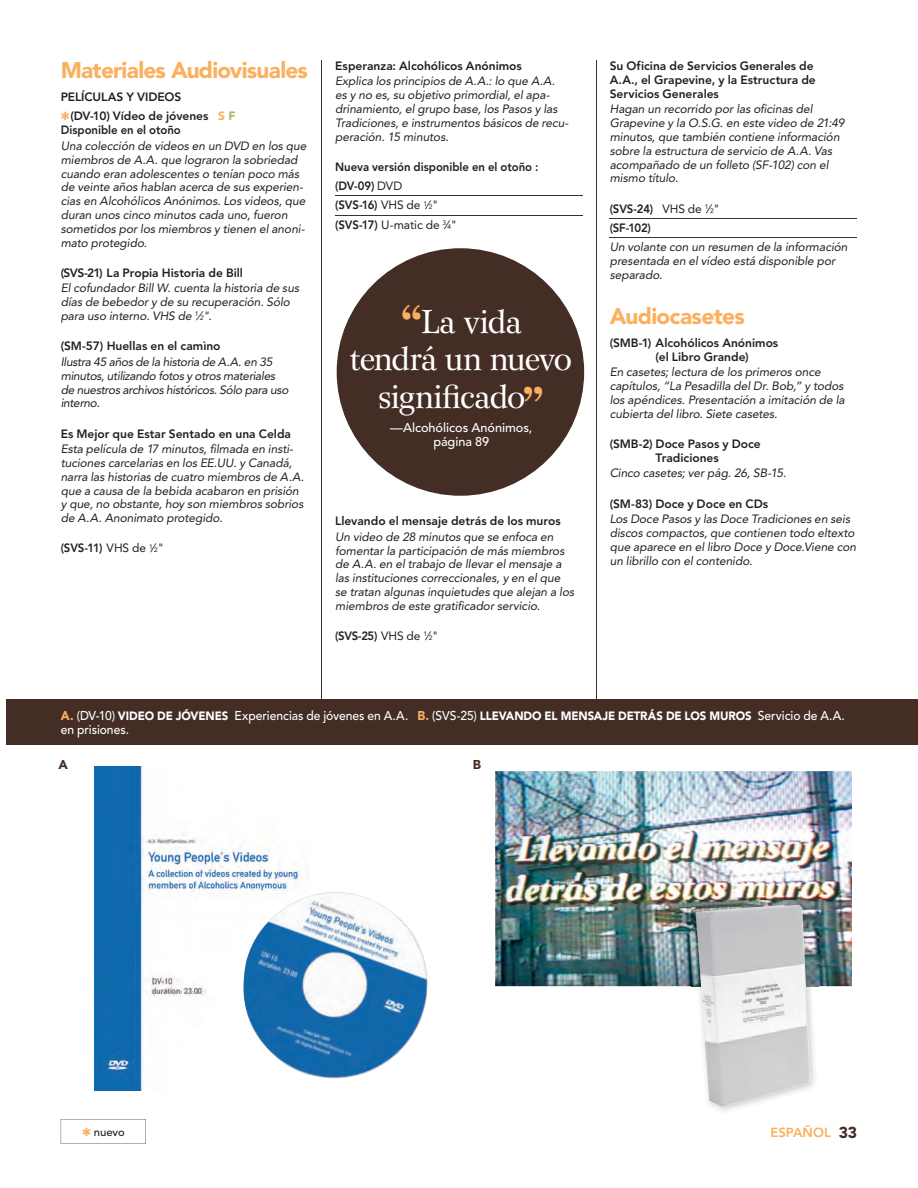
<style>
.page{position:relative;width:918px;height:1188px;background:#fff}
.page>*{position:absolute;margin:0;border:0;box-sizing:border-box;transform-origin:0 0}
.t1{font:700 48px "Wilke";color:#fab05f}
.t2{font:33px/37.5px "Wilke";letter-spacing:-.03em;color:#fff;text-align:center}
.t3{font:900 22.5px "Avenir";letter-spacing:-.035em;color:#fab05f}
.t4{font:800 13.2px "Avenir";letter-spacing:.005em;color:#fab05f}
.t5{font:500 12.75px/14.2px "Avenir";letter-spacing:-.005em;color:#fff;scale:.95 1}
.t6{font:500 12.75px "Avenir";letter-spacing:-.005em;color:#fff}
.t7{font:900 12.75px "Avenir";color:#442d25}
.t8{font:italic 12px/13.8px "Avenir";letter-spacing:-.005em;color:#231f20}
.t9{font:800 12px/13.8px "Avenir";color:#231f20}
.t10{font:800 12px/19.2px "Avenir";color:#231f20;scale:.95 1}
.t11{font:italic 12px/13.8px "Avenir";letter-spacing:-.03em;color:#231f20}
.t12{font:500 11.25px "Avenir";letter-spacing:-.005em;color:#231f20}
.s1{color:#fab05f}
.s2{font-weight:900;color:#fab05f}
.s3{font-weight:900;color:#9dc16b}
.s4{font-size:6.6px}
.s5{font-weight:400}
.s6{font-weight:400;font-size:6.6px}
.s7{font-weight:700;font-size:48px;color:#fab05f}
.s8{font-weight:900;font-size:12px}
.s9{font-weight:900;font-size:15.75px;color:#442d25}
</style>
<div class="page">
<hr style="left:321px;top:61px;width:1px;height:1039px;background:#442d25">
<hr style="left:596px;top:61px;width:1px;height:1039px;background:#442d25">
<div style="left:45px;top:713px;width:815px;height:394px;background:#fff"></div>
<hr style="left:335px;top:196px;width:248px;height:1px;background:#442d25">
<hr style="left:335px;top:215px;width:248px;height:1px;background:#442d25">
<hr style="left:610px;top:218px;width:247px;height:1px;background:#442d25">
<hr style="left:610px;top:237px;width:247px;height:1px;background:#442d25">
<div style="left:7px;top:699px;width:911px;height:46px;background:#442d25"></div>
<img style="left:495px;top:771px;width:357px;height:215px">
<img style="left:691px;top:900px;width:127px;height:211px">
<img style="left:696px;top:905px;width:115px;height:202px">
<div style="left:337px;top:248px;width:247px;height:248px;background:#442d25;border-radius:50%"></div>
<svg style="left:61px;top:1119px;width:85px;height:25px"></svg>
<img style="left:94px;top:766px;width:214px;height:325px">
<img style="left:239px;top:892px;width:189px;height:188px">
<h3 class="t3" style="left:61px;top:61px;width:249px">Materiales Audiovisuales</h3>
<p class="t9" style="left:61px;top:88px;width:176px;line-height:19.2px">PELÍCULAS Y VIDEOS<br><span class="s1">✱</span>(DV-10) Vídeo de jóvenes <span class="s2">S</span> <span class="s3">F</span></p>
<p class="t10" style="left:61px;top:122px;width:128px">Disponible en el otoño</p>
<p class="t8" style="left:61px;top:140px;width:247px">Una colección de videos en un DVD en los que miembros de A.A. que lograron la sobriedad cuando eran adolescentes o tenían poco más de veinte años hablan acerca de sus experien&shy;cias en Alcohólicos Anónimos. Los videos, que duran unos cinco minutos cada uno, fueron sometidos por los miembros y tienen el anoni&shy;mato protegido.</p>
<p class="t9" style="left:61px;top:267px;width:184px">(SVS-21) La Propia Historia de Bill</p>
<p class="t8" style="left:61px;top:282px;width:240px">El cofundador Bill W. cuenta la historia de sus días de bebedor y de su recuperación. Sólo para uso interno. VHS de <sup>1</sup>⁄<span class="s4">2</span>".</p>
<p class="t9" style="left:61px;top:340px;width:161px">(SM-57) Huellas en el camìno</p>
<p class="t11" style="left:61px;top:356px;width:229px">Ilustra 45 años de la historia de A.A. en 35 minutos, utilizando fotos y otros materiales de nuestros archivos históricos. Sólo para uso interno.</p>
<p class="t9" style="left:61px;top:427px;width:232px">Es Mejor que Estar Sentado en una Celda</p>
<p class="t8" style="left:61px;top:443px;width:245px">Esta película de 17 minutos, filmada en insti&shy;tuciones carcelarias en los EE.UU. y Canadá, narra las historias de cuatro miembros de A.A. que a causa de la bebida acabaron en prisión y que, no obstante, hoy son miembros sobrios de A.A. Anonimato protegido.</p>
<p class="t10" style="left:61px;top:540px;width:110px">(SVS-11) <span class="s5">VHS de</span> <sup>1</sup><span class="s5">⁄</span><span class="s6">2</span><span class="s5">"</span></p>
<p class="t9" style="left:335px;top:60px;width:188px">Esperanza: Alcohólicos Anónimos</p>
<p class="t8" style="left:335px;top:75px;width:235px">Explica los principios de A.A.: lo que A.A. es y no es, su objetivo primordial, el apa&shy;drinamiento, el grupo base, los Pasos y las Tradiciones, e instrumentos básicos de recu&shy;peración. 15 minutos.</p>
<p class="t10" style="left:335px;top:158px;width:215px">Nueva versión disponible en el otoño : (DV-09) <span class="s5">DVD<br></span>(SVS-16) <span class="s5">VHS de</span> <sup>1</sup><span class="s5">⁄</span><span class="s6">2</span><span class="s5">"<br></span>(SVS-17) <span class="s5">U-matic de</span> <sup>3</sup><span class="s5">⁄</span><span class="s6">4</span><span class="s5">"</span></p>
<h2 class="t2" style="left:350px;top:306px;width:224px"><span class="s7">“</span>La vida<br>tendrá un nuevo significado</h2>
<p class="t6" style="left:390px;top:423px;width:144px">—Alcohólicos Anónimos,</p>
<h1 class="t1" style="left:522px;top:386px;width:24px">”</h1>
<p class="t6" style="left:433px;top:436px;width:57px">página 89</p>
<p class="t9" style="left:335px;top:515px;width:227px">Llevando el mensaje detrás de los muros</p>
<p class="t8" style="left:335px;top:531px;width:240px">Un video de 28 minutos que se enfoca en fomentar la participación de más miembros de A.A. en el trabajo de llevar el mensaje a las instituciones correccionales, y en el que se tratan algunas inquietudes que alejan a los miembros de este gratificador servicio.</p>
<p class="t10" style="left:335px;top:627px;width:110px">(SVS-25) <span class="s5">VHS de</span> <sup>1</sup><span class="s5">⁄</span><span class="s6">2</span><span class="s5">"</span></p>
<p class="t9" style="left:610px;top:60px;width:208px">Su Oficina de Servicios Generales de<br>A.A., el Grapevine, y la Estructura de<br>Servicios Generales</p>
<p class="t8" style="left:610px;top:103px;width:236px">Hagan un recorrido por las oficinas del Grapevine y la O.S.G. en este video de 21:49 minutos, que también contiene información sobre la estructura de servicio de A.A. Vas acompañado de un folleto (SF-102) con el mismo título.</p>
<p class="t10" style="left:610px;top:200px;width:117px">(SVS-24) <span class="s5">VHS de</span> <sup>1</sup><span class="s5">⁄</span><span class="s6">2</span><span class="s5">" </span>(SF-102)</p>
<p class="t8" style="left:610px;top:241px;width:239px">Un volante con un resumen de la información presentada en el vídeo está disponible por separado.</p>
<h3 class="t3" style="left:610px;top:307px;width:137px">Audiocasetes</h3>
<p class="t9" style="left:656px;top:337px;width:124px;text-indent:-46px">(SMB-1) Alcohólicos Anónimos (el Libro Grande)</p>
<p class="t8" style="left:610px;top:366px;width:237px">En casetes; lectura de los primeros once capítulos, “La Pesadilla del Dr. Bob,” y todos los apéndices. Presentación a imitación de la cubierta del libro. Siete casetes.</p>
<p class="t9" style="left:610px;top:438px;width:152px;text-align:center">(SMB-2) Doce Pasos y Doce<br>Tradiciones</p>
<p class="t8" style="left:610px;top:467px;width:178px">Cinco casetes; ver pág. 26, SB-15.</p>
<p class="t9" style="left:610px;top:497px;width:160px">(SM-83) Doce y Doce en CDs</p>
<p class="t8" style="left:610px;top:513px;width:248px">Los Doce Pasos y las Doce Tradiciones en seis discos compactos, que contienen todo eltexto que aparece en el libro Doce y Doce.Viene con un librillo con el contenido.</p>
<p class="t5" style="left:61px;top:710px;width:827px"><span class="s2">A.</span> (DV-10) <span class="s8">VIDEO DE JÓVENES</span> Experiencias de jóvenes en A.A. <span class="s2">B.</span> (SVS-25) <span class="s8">LLEVANDO EL MENSAJE DETRÁS DE LOS MUROS</span> Servicio de A.A. en prisiones.</p>
<p class="t7" style="left:58px;top:760px;width:11px">A</p>
<p class="t7" style="left:473px;top:760px;width:10px">B</p>
<p class="t12" style="left:82px;top:1128px;width:44px"><span class="s1">✱</span> nuevo</p>
<p class="t4" style="left:770px;top:1127px;width:88px">ESPAÑOL <span class="s9">33</span></p>
</div>
